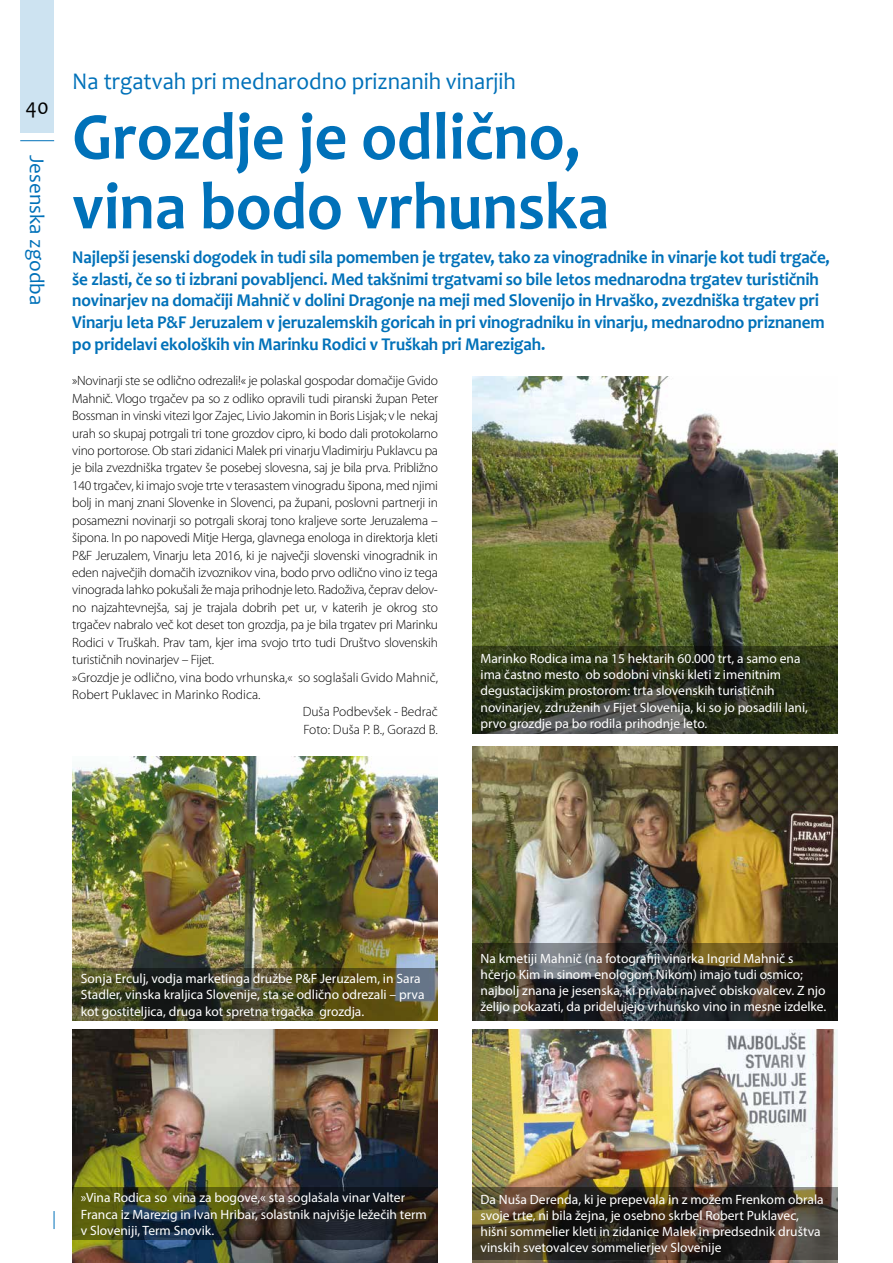
<style>
.page{position:relative;width:893px;height:1263px;background:#fff}
.page>*{position:absolute;margin:0;border:0;box-sizing:border-box;transform-origin:0 0}
.t1{font:700 67.5px/69.8px "Candara";color:#0071b9;scale:.95 1}
.t2{font:24px "Candara";color:#0071b9;scale:.95 1}
.t3{font:22.5px "Candara";color:#000;scale:.95 1}
.t4{font:21px "Candara";color:#0071b9}
.t5{font:700 18px/21.6px "Candara";letter-spacing:-.01em;color:#0071b9;scale:.95 1}
.t6{font:300 13.5px "Myriad Pro";letter-spacing:-.02em;color:#000}
.t7{font:13.5px/16.2px "Myriad Pro";color:#fff}
.t8{font:300 13.5px "Myriad Pro";color:#000}
</style>
<div class="page">
<div style="left:21px;top:0;width:33px;height:133px;background:#cde3f1"></div>
<hr style="left:20px;top:140px;width:34px;height:1px;background:#0071b9">
<svg style="left:54px;top:1211px;width:1px;height:18px"></svg>
<img style="left:472px;top:1029px;width:366px;height:234px">
<img style="left:72px;top:756px;width:366px;height:212px">
<img style="left:472px;top:376px;width:366px;height:271px">
<img style="left:72px;top:1029px;width:366px;height:234px">
<img style="left:472px;top:746px;width:366px;height:197px">
<svg style="left:472px;top:647px;width:366px;height:87px;background:#2f3620"></svg>
<svg style="left:472px;top:943px;width:366px;height:77px;background:#36352e"></svg>
<svg style="left:72px;top:968px;width:366px;height:52px;background:#444325"></svg>
<svg style="left:72px;top:1187px;width:366px;height:52px;background:#323422"></svg>
<svg style="left:472px;top:1187px;width:366px;height:72px;background:#3a3123"></svg>
<h3 class="t3" style="left:26px;top:92px;width:26px">40</h3>
<h3 class="t4" style="left:50px;top:155px;width:152px;rotate:90deg">Jesenska zgodba</h3>
<h2 class="t2" style="left:72px;top:66px;width:468px">Na trgatvah pri mednarodno priznanih vinarjih</h2>
<h1 class="t1" style="left:72px;top:101px;width:567px">Grozdje je odlično, vina bodo vrhunska</h1>
<p class="t5" style="left:72px;top:246px;width:799px">Najlepši jesenski dogodek in tudi sila pomemben je trgatev, tako za vinogradnike in vinarje kot tudi trgače, še zlasti, če so ti izbrani povabljenci. Med takšnimi trgatvami so bile letos mednarodna trgatev turističnih novinarjev na domačiji Mahnič v dolini Dragonje na meji med Slovenijo in Hrvaško, zvezdniška trgatev pri Vinarju leta P&amp;F Jeruzalem v jeruzalemskih goricah in pri vinogradniku in vinarju, mednarodno priznanem po pridelavi ekoloških vin Marinku Rodici v Truškah pri Marezigah.</p>
<p class="t6" style="left:72px;top:373px;width:367px">»Novinarji ste se odlično odrezali!« je polaskal gospodar domačije Gvido</p>
<p class="t6" style="left:72px;top:390px;width:367px">Mahnič. Vlogo trgačev pa so z odliko opravili tudi piranski župan Peter</p>
<p class="t6" style="left:72px;top:407px;width:367px">Bossman in vinski vitezi Igor Zajec, Livio Jakomin in Boris Lisjak; v le nekaj</p>
<p class="t6" style="left:72px;top:425px;width:367px">urah so skupaj potrgali tri tone grozdov cipro, ki bodo dali protokolarno</p>
<p class="t6" style="left:72px;top:442px;width:367px">vino portorose. Ob stari zidanici Malek pri vinarju Vladimirju Puklavcu pa</p>
<p class="t6" style="left:72px;top:460px;width:367px">je bila zvezdniška trgatev še posebej slovesna, saj je bila prva. Približno</p>
<p class="t6" style="left:72px;top:477px;width:367px">140 trgačev, ki imajo svoje trte v terasastem vinogradu šipona, med njimi</p>
<p class="t6" style="left:72px;top:495px;width:367px">bolj in manj znani Slovenke in Slovenci, pa župani, poslovni partnerji in</p>
<p class="t6" style="left:72px;top:512px;width:367px">posamezni novinarji so potrgali skoraj tono kraljeve sorte Jeruzalema –</p>
<p class="t6" style="left:72px;top:529px;width:367px">šipona. In po napovedi Mitje Herga, glavnega enologa in direktorja kleti</p>
<p class="t6" style="left:72px;top:547px;width:367px">P&amp;F Jeruzalem, Vinarju leta 2016, ki je največji slovenski vinogradnik in</p>
<p class="t6" style="left:72px;top:564px;width:367px">eden največjih domačih izvoznikov vina, bodo prvo odlično vino iz tega</p>
<p class="t6" style="left:72px;top:582px;width:367px">vinograda lahko pokušali že maja prihodnje leto. Radoživa, čeprav delov-</p>
<p class="t6" style="left:72px;top:599px;width:367px">no najzahtevnejša, saj je trajala dobrih pet ur, v katerih je okrog sto</p>
<p class="t6" style="left:72px;top:617px;width:367px">trgačev nabralo več kot deset ton grozdja, pa je bila trgatev pri Marinku</p>
<p class="t6" style="left:72px;top:634px;width:367px">Rodici v Truškah. Prav tam, kjer ima svojo trto tudi Društvo slovenskih</p>
<p class="t6" style="left:72px;top:651px;width:143px">turističnih novinarjev – Fijet.</p>
<p class="t8" style="left:72px;top:669px;width:367px">»Grozdje je odlično, vina bodo vrhunska,« so soglašali Gvido Mahnič,</p>
<p class="t8" style="left:72px;top:686px;width:190px">Robert Puklavec in Marinko Rodica.</p>
<p class="t8" style="left:303px;top:704px;width:137px">Duša Podbevšek - Bedrač</p>
<p class="t8" style="left:303px;top:721px;width:136px">Foto: Duša P. B., Gorazd B.</p>
<p class="t7" style="left:480px;top:650px;width:329px">Marinko Rodica ima na 15 hektarih 60.000 trt, a samo ena ima častno mesto ob sodobni vinski kleti z imenitnim degustacijskim prostorom: trta slovenskih turističnih novinarjev, združenih v Fijet Slovenija, ki so jo posadili lani, prvo grozdje pa bo rodila prihodnje leto.</p>
<p class="t7" style="left:81px;top:970px;width:345px">Sonja Erculj, vodja marketinga družbe P&amp;F Jeruzalem, in Sara<br>Stadler, vinska kraljica Slovenije, sta se odlično odrezali – prva kot gostiteljica, druga kot spretna trgačka grozdja.</p>
<p class="t7" style="left:480px;top:950px;width:347px">Na kmetiji Mahnič (na fotografiji vinarka Ingrid Mahnič s hčerjo Kim in sinom enologom Nikom) imajo tudi osmico; najbolj znana je jesenska, ki privabi največ obiskovalcev. Z njo želijo pokazati, da pridelujejo vrhunsko vino in mesne izdelke.</p>
<p class="t7" style="left:81px;top:1189px;width:348px">»Vina Rodica so vina za bogove,« sta soglašala vinar Valter<br>Franca iz Marezig in Ivan Hribar, solastnik najvišje ležečih term v Sloveniji, Term Snovik.</p>
<p class="t7" style="left:480px;top:1191px;width:345px">Da Nuša Derenda, ki je prepevala in z možem Frenkom obrala svoje trte, ni bila žejna, je osebno skrbel Robert Puklavec, hišni sommelier kleti in zidanice Malek in predsednik društva vinskih svetovalcev sommelierjev Slovenije</p>
</div>
